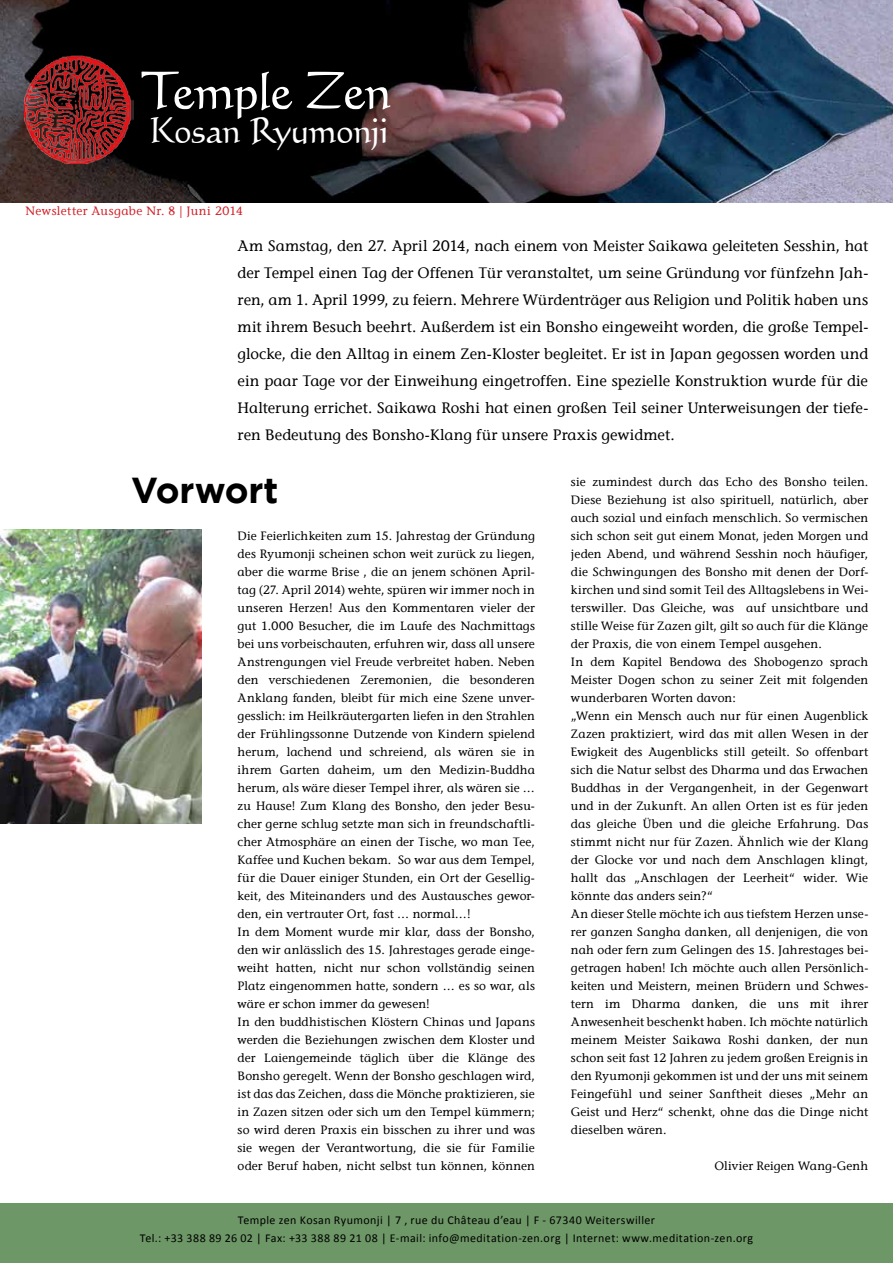
<style>
.page{position:relative;width:893px;height:1263px;background:#fff}
.page>*{position:absolute;margin:0;border:0;box-sizing:border-box;transform-origin:0 0}
.t1{font:51px "Calligraphic 421 BT Roman B";letter-spacing:-.03em;color:#fff}
.t2{font:700 36px "Gotham";letter-spacing:-.01em;color:#000}
.t3{font:35.25px "Calligraphic 421 BT Roman B";letter-spacing:-.015em;color:#fff}
.t4{font:15px/27px "Stone Informal LT";letter-spacing:.01em;color:#000;text-align:justify}
.t5{font:12px/18px "Stone Informal LT";letter-spacing:.01em;color:#000}
.t6{font:12px/18px "Calibri";letter-spacing:.035em;color:#000;text-align:center}
.t7{font:12px "Stone Informal LT";letter-spacing:.035em;color:#d2232a}
</style>
<div class="page">
<div style="left:0;top:1203px;width:893px;height:60px;background:#6d9766"></div>
<img style="left:0;top:0;width:893px;height:202px">
<img style="left:0;top:529px;width:202px;height:294px">
<img style="left:25px;top:54px;width:109px;height:110px">
<h1 class="t1" style="left:141px;top:57px;width:252px">Temple Zen</h1>
<h3 class="t3" style="left:149px;top:108px;width:242px">Kosan Ryumonji</h3>
<p class="t7" style="left:26px;top:203px;width:219px">Newsletter Ausgabe Nr. 8 | Juni 2014</p>
<p class="t4" style="left:238px;top:232px;width:632px">Am Samstag, den 27. April 2014, nach einem von Meister Saikawa geleiteten Sesshin, hat der Tempel einen Tag der Offenen Tür veranstaltet, um seine Gründung vor fünfzehn Jah&shy;ren, am 1. April 1999, zu feiern. Mehrere Würdenträger aus Religion und Politik haben uns mit ihrem Besuch beehrt. Außerdem ist ein Bonsho eingeweiht worden, die große Tempel&shy;glocke, die den Alltag in einem Zen-Kloster begleitet. Er ist in Japan gegossen worden und ein paar Tage vor der Einweihung eingetroffen. Eine spezielle Konstruktion wurde für die Halterung errichet. Saikawa Roshi hat einen großen Teil seiner Unterweisungen der tiefe&shy;ren Bedeutung des Bonsho-Klang für unsere Praxis gewidmet.</p>
<h2 class="t2" style="left:131px;top:470px;width:149px">Vorwort</h2>
<p class="t5" style="left:238px;top:527px;width:299px">Die Feierlichkeiten zum 15. Jahrestag der Gründung des Ryumonji scheinen schon weit zurück zu liegen, aber die warme Brise , die an jenem schönen April&shy;tag (27. April 2014) wehte, spüren wir immer noch in unseren Herzen! Aus den Kommentaren vieler der gut 1.000 Besucher, die im Laufe des Nachmittags bei uns vorbeischauten, erfuhren wir, dass all unsere Anstrengungen viel Freude verbreitet haben. Neben den verschiedenen Zeremonien, die besonderen Anklang fanden, bleibt für mich eine Szene unver&shy;gesslich: im Heilkräutergarten liefen in den Strahlen der Frühlingssonne Dutzende von Kindern spielend herum, lachend und schreiend, als wären sie in ihrem Garten daheim, um den Medizin-Buddha herum, als wäre dieser Tempel ihrer, als wären sie … zu Hause! Zum Klang des Bonsho, den jeder Besu&shy;cher gerne schlug setzte man sich in freundschaftli&shy;cher Atmosphäre an einen der Tische, wo man Tee, Kaffee und Kuchen bekam. So war aus dem Tempel, für die Dauer einiger Stunden, ein Ort der Gesellig&shy;keit, des Miteinanders und des Austausches gewor&shy;den, ein vertrauter Ort, fast … normal…!<br>In dem Moment wurde mir klar, dass der Bonsho, den wir anlässlich des 15. Jahrestages gerade einge&shy;weiht hatten, nicht nur schon vollständig seinen Platz eingenommen hatte, sondern … es so war, als wäre er schon immer da gewesen!<br>In den buddhistischen Klöstern Chinas und Japans werden die Beziehungen zwischen dem Kloster und der Laiengemeinde täglich über die Klänge des Bonsho geregelt. Wenn der Bonsho geschlagen wird, ist das das Zeichen, dass die Mönche praktizieren, sie in Zazen sitzen oder sich um den Tempel kümmern; so wird deren Praxis ein bisschen zu ihrer und was sie wegen der Verantwortung, die sie für Familie oder Beruf haben, nicht selbst tun können, können</p>
<p class="t5" style="left:571px;top:473px;width:299px">sie zumindest durch das Echo des Bonsho teilen.<br>Diese Beziehung ist also spirituell, natürlich, aber auch sozial und einfach menschlich. So vermischen sich schon seit gut einem Monat, jeden Morgen und jeden Abend, und während Sesshin noch häufiger, die Schwingungen des Bonsho mit denen der Dorf&shy;kirchen und sind somit Teil des Alltagslebens in Wei&shy;terswiller. Das Gleiche, was auf unsichtbare und stille Weise für Zazen gilt, gilt so auch für die Klänge der Praxis, die von einem Tempel ausgehen.<br>In dem Kapitel Bendowa des Shobogenzo sprach Meister Dogen schon zu seiner Zeit mit folgenden wunderbaren Worten davon:<br>„Wenn ein Mensch auch nur für einen Augenblick Zazen praktiziert, wird das mit allen Wesen in der Ewigkeit des Augenblicks still geteilt. So offenbart sich die Natur selbst des Dharma und das Erwachen Buddhas in der Vergangenheit, in der Gegenwart und in der Zukunft. An allen Orten ist es für jeden das gleiche Üben und die gleiche Erfahrung. Das stimmt nicht nur für Zazen. Ähnlich wie der Klang der Glocke vor und nach dem Anschlagen klingt, hallt das „Anschlagen der Leerheit“ wider. Wie könnte das anders sein?“<br>An dieser Stelle möchte ich aus tiefstem Herzen unse&shy;rer ganzen Sangha danken, all denjenigen, die von nah oder fern zum Gelingen des 15. Jahrestages bei&shy;getragen haben! Ich möchte auch allen Persönlich&shy;keiten und Meistern, meinen Brüdern und Schwes&shy;tern im Dharma danken, die uns mit ihrer Anwesenheit beschenkt haben. Ich möchte natürlich meinem Meister Saikawa Roshi danken, der nun schon seit fast 12 Jahren zu jedem großen Ereignis in den Ryumonji gekommen ist und der uns mit seinem Feingefühl und seiner Sanftheit dieses „Mehr an Geist und Herz“ schenkt, ohne das die Dinge nicht dieselben wären.</p>
<p class="t5" style="left:714px;top:1157px;width:155px">Olivier Reigen Wang-Genh</p>
<p class="t6" style="left:140px;top:1211px;width:615px">Temple zen Kosan Ryumonji | 7 , rue du Château d’eau | F - 67340 Weiterswiller<br>Tel.: +33 388 89 26 02 | Fax: +33 388 89 21 08 | E-mail: info@meditation-zen.org | Internet: www.meditation-zen.org</p>
</div>
